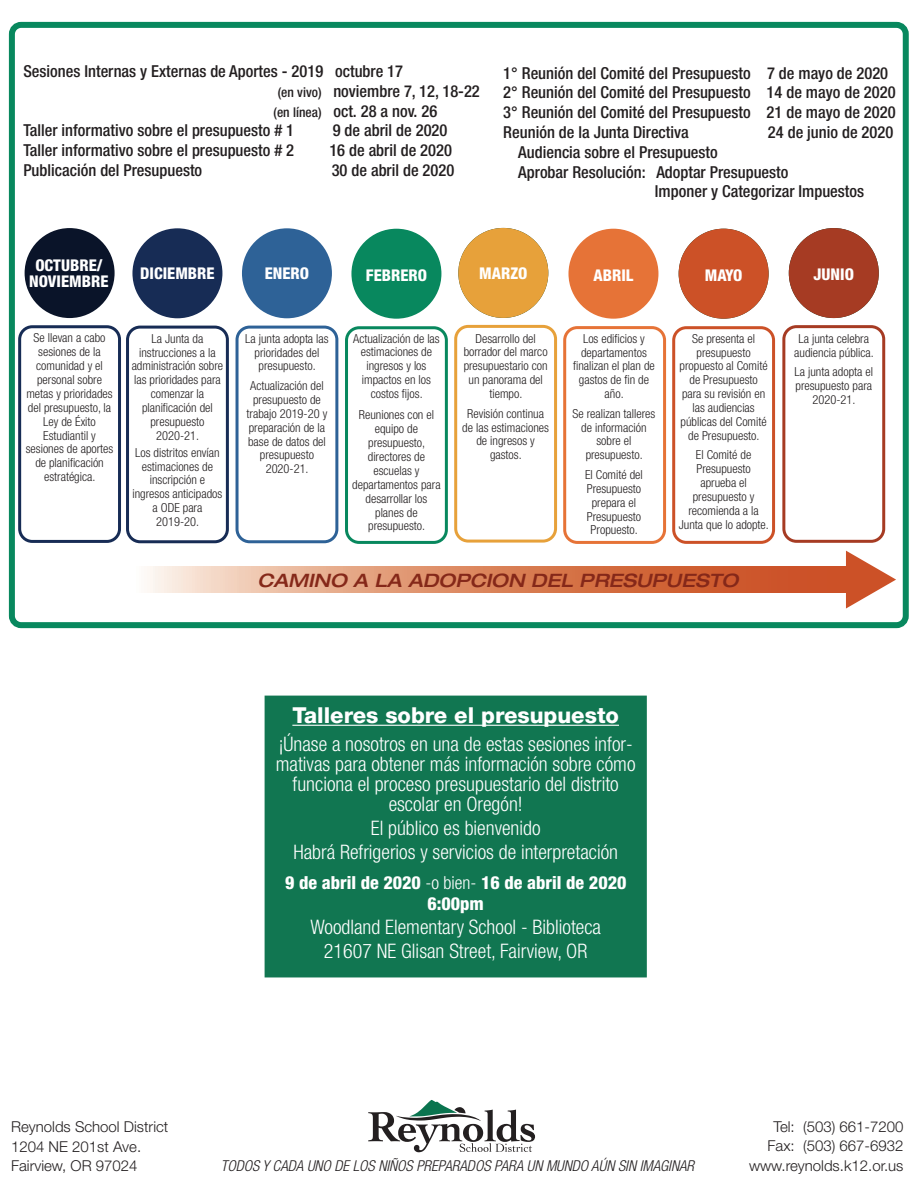
<style>
.page{position:relative;width:918px;height:1188px;background:#fff}
.page>*{position:absolute;margin:0;border:0;box-sizing:border-box;transform-origin:0 0}
.t1{font:800 22.05px "Helvetica Neue LT Std";color:#fff}
.t2{font:300 condensed 19.95px/20px "Helvetica Neue LT Std";color:#fff;text-align:center}
.t3{font:italic 500 expanded 18.45px "Helvetica Neue LT Std";color:#852819}
.t4{font:800 condensed 18px/21.6px "Helvetica Neue LT Std";color:#fff;text-align:center}
.t5{font:500 condensed 16.5px/19.8px "Helvetica Neue LT Std";color:#231f20}
.t6{font:800 condensed 16.2px/16.5px "Helvetica Neue LT Std";color:#fff;text-align:center}
.t7{font:300 15px/19.5px "Helvetica Neue LT Std";color:#231f20}
.t8{font:italic 300 condensed 15px "Helvetica Neue LT Std";color:#231f20}
.t9{font:300 condensed 12.45px/13.8px "Helvetica Neue LT Std";color:#231f20;text-align:center}
.s1{font-size:13.5px}
.s2{font-weight:300}
</style>
<div class="page">
<svg style="left:368px;top:1100px;width:167px;height:52px"></svg>
<div style="left:9px;top:22px;width:900px;height:606px;border:6px solid #08885e;border-radius:9px"></div>
<div style="left:132px;top:228px;width:90px;height:90px;background:#172c55;border-radius:50%"></div>
<div style="left:126px;top:326px;width:103px;height:217px;border:3px solid #172c55;border-radius:13px"></div>
<div style="left:454px;top:325px;width:103px;height:218px;border:3px solid #e7a13a;border-radius:13px"></div>
<div style="left:458px;top:228px;width:90px;height:90px;background:#e7a13a;border-radius:50%"></div>
<div style="left:242px;top:228px;width:90px;height:90px;background:#2e6297;border-radius:50%"></div>
<div style="left:236px;top:326px;width:102px;height:217px;border:3px solid #2e6297;border-radius:13px"></div>
<div style="left:568px;top:229px;width:90px;height:90px;background:#e67337;border-radius:50%"></div>
<div style="left:563px;top:326px;width:103px;height:218px;border:3px solid #e67337;border-radius:13px"></div>
<div style="left:672px;top:326px;width:103px;height:218px;border:3px solid #cc5127;border-radius:13px"></div>
<div style="left:679px;top:229px;width:90px;height:90px;background:#cc5127;border-radius:50%"></div>
<div style="left:351px;top:229px;width:90px;height:90px;background:#08885e;border-radius:50%"></div>
<div style="left:345px;top:326px;width:103px;height:218px;border:3px solid #08885e;border-radius:13px"></div>
<div style="left:782px;top:325px;width:103px;height:218px;border:3px solid #a63b23;border-radius:13px"></div>
<div style="left:789px;top:228px;width:90px;height:90px;background:#a63b23;border-radius:50%"></div>
<svg style="left:147px;top:567px;width:699px;height:25px;background:#dd8c68"></svg>
<svg style="left:846px;top:551px;width:50px;height:58px"></svg>
<div style="left:25px;top:228px;width:90px;height:90px;background:#0a1429;border-radius:50%"></div>
<div style="left:18px;top:325px;width:103px;height:218px;border:3px solid #172c55;border-radius:13px"></div>
<div style="left:265px;top:696px;width:382px;height:281px;background:#117651"></div>
<hr style="left:292px;top:725px;width:327px;height:1px;background:#fff">
<h3 class="t5" style="left:23px;top:61px;width:381px">Sesiones Internas y Externas de Aportes - 2019 octubre 17</h3>
<h3 class="t5" style="left:278px;top:81px;width:204px"><span class="s1">(en vivo)</span> noviembre 7, 12, 18-22</h3>
<h3 class="t5" style="left:274px;top:101px;width:165px"><span class="s1">(en línea)</span> oct. 28 a nov. 26</h3>
<h3 class="t5" style="left:23px;top:120px;width:272px">Taller informativo sobre el presupuesto # 1</h3>
<h3 class="t5" style="left:333px;top:120px;width:116px">9 de abril de 2020</h3>
<h3 class="t5" style="left:23px;top:140px;width:272px">Taller informativo sobre el presupuesto # 2</h3>
<h3 class="t5" style="left:329px;top:140px;width:124px">16 de abril de 2020</h3>
<h3 class="t5" style="left:23px;top:160px;width:180px">Publicación del Presupuesto</h3>
<h3 class="t5" style="left:332px;top:160px;width:124px">30 de abril de 2020</h3>
<h3 class="t5" style="left:503px;top:63px;width:394px">1° Reunión del Comité del Presupuesto 7 de mayo de 2020<br>2° Reunión del Comité del Presupuesto 14 de mayo de 2020<br>3° Reunión del Comité del Presupuesto 21 de mayo de 2020<br>Reunión de la Junta Directiva</h3>
<h3 class="t5" style="left:768px;top:122px;width:127px">24 de junio de 2020</h3>
<h3 class="t5" style="left:518px;top:142px;width:201px">Audiencia sobre el Presupuesto</h3>
<h3 class="t5" style="left:518px;top:162px;width:272px">Aprobar Resolución: Adoptar Presupuesto</h3>
<h3 class="t5" style="left:655px;top:181px;width:211px">Imponer y Categorizar Impuestos</h3>
<h3 class="t6" style="left:29px;top:256px;width:81px">OCTUBRE/<br>NOVIEMBRE</h3>
<p class="t9" style="left:26px;top:331px;width:89px">Se llevan a cabo sesiones de la comunidad y el personal sobre metas y prioridades del presupuesto, la<br>Ley de Éxito<br>Estudiantil y sesiones de aportes de planificación estratégica.</p>
<h3 class="t6" style="left:140px;top:265px;width:76px">DICIEMBRE</h3>
<h3 class="t6" style="left:265px;top:265px;width:46px">ENERO</h3>
<h3 class="t6" style="left:366px;top:266px;width:63px">FEBRERO</h3>
<h3 class="t6" style="left:479px;top:265px;width:50px">MARZO</h3>
<h3 class="t6" style="left:594px;top:266px;width:41px">ABRIL</h3>
<h3 class="t6" style="left:705px;top:267px;width:39px">MAYO</h3>
<h3 class="t6" style="left:814px;top:266px;width:42px">JUNIO</h3>
<p class="t9" style="left:132px;top:331px;width:93px">La Junta da instrucciones a la administración sobre las prioridades para comenzar la planificación del presupuesto<br>2020-21.</p>
<p class="t9" style="left:132px;top:445px;width:91px">Los distritos envían estimaciones de inscripción e ingresos anticipados a ODE para<br>2019-20.</p>
<p class="t9" style="left:245px;top:331px;width:85px">La junta adopta las prioridades del presupuesto.</p>
<p class="t9" style="left:247px;top:379px;width:82px">Actualización del presupuesto de trabajo 2019-20 y preparación de la base de datos del presupuesto<br>2020-21.</p>
<p class="t9" style="left:353px;top:331px;width:88px">Actualización de las estimaciones de ingresos y los impactos en los costos fijos.</p>
<p class="t9" style="left:352px;top:408px;width:90px">Reuniones con el equipo de presupuesto, directores de escuelas y departamentos para desarrollar los planes de presupuesto.</p>
<p class="t9" style="left:464px;top:331px;width:85px">Desarrollo del borrador del marco presupuestario con un panorama del tiempo.</p>
<p class="t9" style="left:462px;top:406px;width:88px">Revisión continua de las estimaciones de ingresos y gastos.</p>
<p class="t9" style="left:573px;top:331px;width:83px">Los edificios y departamentos finalizan el plan de gastos de fin de año.</p>
<p class="t9" style="left:573px;top:406px;width:84px">Se realizan talleres de información sobre el presupuesto.</p>
<p class="t9" style="left:585px;top:468px;width:59px">El Comité del<br>Presupuesto prepara el<br>Presupuesto<br>Propuesto.</p>
<p class="t9" style="left:680px;top:331px;width:90px">Se presenta el presupuesto propuesto al Comité de Presupuesto para su revisión en las audiencias públicas del Comité de Presupuesto.</p>
<p class="t9" style="left:679px;top:448px;width:92px">El Comité de<br>Presupuesto aprueba el presupuesto y recomienda a la<br>Junta que lo adopte.</p>
<h3 class="t3" style="left:257px;top:569px;width:482px">CAMINO A LA ADOPCION DEL PRESUPUESTO</h3>
<p class="t9" style="left:794px;top:331px;width:81px">La junta celebra audiencia pública.</p>
<p class="t9" style="left:794px;top:365px;width:80px">La junta adopta el presupuesto para<br>2020-21.</p>
<h1 class="t1" style="left:292px;top:702px;width:328px">Talleres sobre el presupuesto</h1>
<h2 class="t2" style="left:276px;top:733px;width:361px">¡Únase a nosotros en una de estas sesiones infor&shy;mativas para obtener más información sobre cómo funciona el proceso presupuestario del distrito escolar en Oregón!</h2>
<h2 class="t2" style="left:293px;top:815px;width:326px;line-height:24px">El público es bienvenido<br>Habrá Refrigerios y servicios de interpretación</h2>
<h3 class="t4" style="left:285px;top:871px;width:343px">9 de abril de 2020 <span class="s2">-o bien-</span> 16 de abril de 2020<br>6:00pm</h3>
<h2 class="t2" style="left:310px;top:915px;width:292px;line-height:24px">Woodland Elementary School - Biblioteca<br>21607 NE Glisan Street, Fairview, OR</h2>
<p class="t7" style="left:11px;top:1117px;width:159px">Reynolds School District<br>1204 NE 201st Ave.<br>Fairview, OR 97024</p>
<p class="t7" style="left:768px;top:1117px;width:137px;text-align:center">Tel: (503) 661-7200<br>Fax: (503) 667-6932</p>
<p class="t8" style="left:221px;top:1158px;width:475px">TODOS Y CADA UNO DE LOS NIÑOS PREPARADOS PARA UN MUNDO AÚN SIN IMAGINAR</p>
<p class="t7" style="left:749px;top:1156px;width:156px">www.reynolds.k12.or.us</p>
</div>
